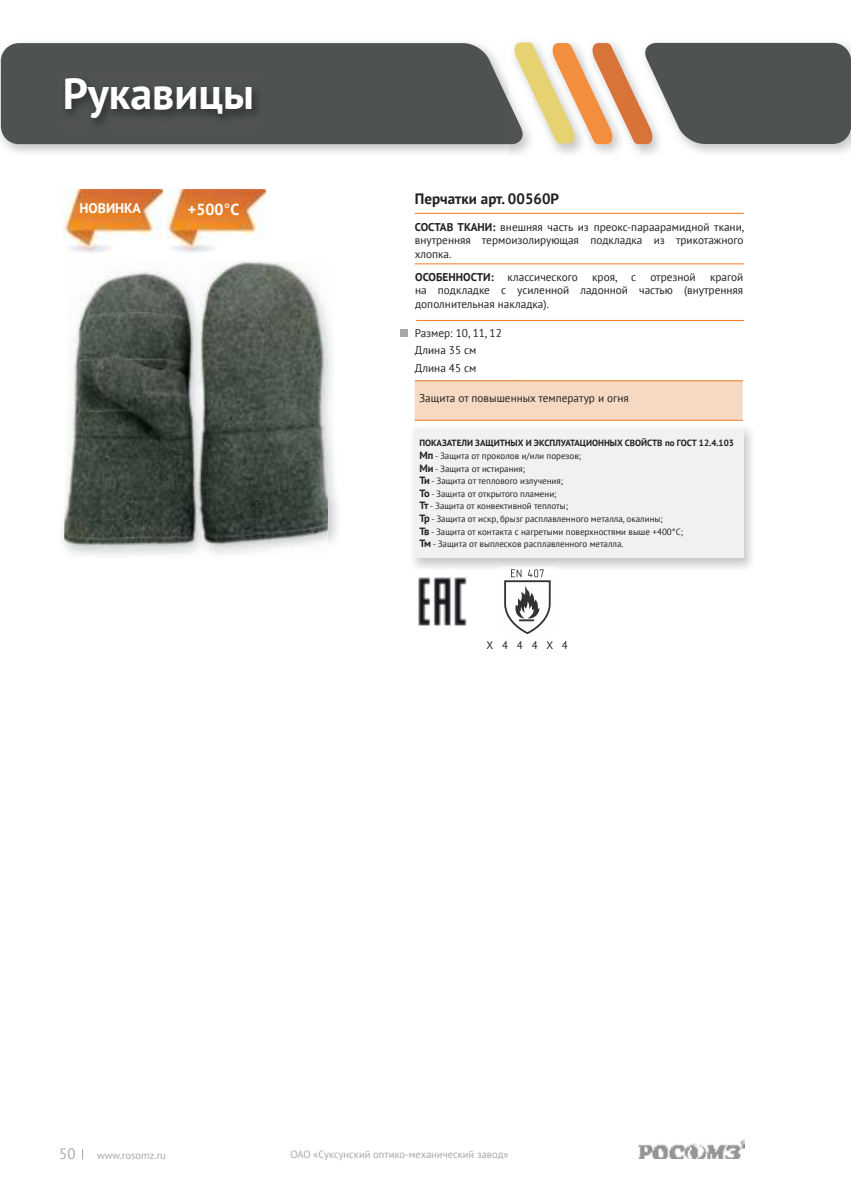
<style>
.page{position:relative;width:851px;height:1191px;background:#fff}
.page>*{position:absolute;margin:0;border:0;box-sizing:border-box;transform-origin:0 0}
.t1{font:700 43.95px "PT Sans";color:#fff}
.t2{font:700 15.9px "PT Sans";color:#fff}
.t3{font:700 15px "PT Sans";color:#221f1f}
.t4{font:15px "PT Sans";color:#a5a7a9}
.t5{font:700 13.8px "PT Sans";color:#fff}
.t6{font:11.25px/13.5px "PT Sans";color:#221f1f;text-align:justify}
.t7{font:10.95px "PT Sans";color:#221f1f}
.t8{font:10.5px "PT Sans";color:#a5a7a9}
.t9{font:9px/12.6px "PT Sans";color:#221f1f}
.s1{font-weight:400}
.s2{font-weight:700}
.s3{font-weight:700;font-size:10.5px}
</style>
<div class="page">
<img style="left:638px;top:1140px;width:106px;height:18px">
<div style="left:1px;top:43px;width:508px;height:101px;background:#4f5252"></div>
<img style="left:632px;top:144px;width:7px;height:8px">
<img style="left:591px;top:144px;width:29px;height:9px">
<img style="left:509px;top:102px;width:3px;height:42px">
<img style="left:60px;top:74px;width:201px;height:55px">
<img style="left:639px;top:40px;width:23px;height:116px">
<svg style="left:512px;top:42px;width:334px;height:102px"></svg>
<img style="left:846px;top:49px;width:4px;height:89px">
<svg style="left:504px;top:569px;width:46px;height:65px"></svg>
<div style="left:414px;top:380px;width:328px;height:40px;background:#f5d9c3"></div>
<hr style="left:415px;top:213px;width:328px;height:1px;background:#f47820">
<hr style="left:415px;top:264px;width:328px;height:1px;background:#f47820">
<hr style="left:415px;top:380px;width:327px;height:1px;background:#f47820">
<hr style="left:414px;top:420px;width:328px;height:1px;background:#f47820">
<img style="left:64px;top:261px;width:268px;height:292px">
<img style="left:418px;top:577px;width:49px;height:49px">
<img style="left:413px;top:428px;width:339px;height:140px">
<img style="left:501px;top:566px;width:54px;height:2px">
<img style="left:511px;top:569px;width:32px;height:1px">
<div style="left:414px;top:428px;width:329px;height:130px;background:#f1f1f2"></div>
<div style="left:400px;top:329px;width:7px;height:7px;background:#a5a7a9"></div>
<hr style="left:416px;top:320px;width:327px;height:1px;background:#f47820">
<img style="left:64px;top:190px;width:98px;height:62px">
<img style="left:167px;top:190px;width:98px;height:62px">
<h1 class="t1" style="left:63px;top:65px;width:193px">Рукавицы</h1>
<h3 class="t5" style="left:79px;top:199px;width:63px">НОВИНКА</h3>
<h2 class="t2" style="left:188px;top:199px;width:53px">+500<span class="s1">°</span>С</h2>
<h3 class="t3" style="left:415px;top:189px;width:146px">Перчатки арт. 00560Р</h3>
<p class="t6" style="left:414px;top:220px;width:331px"><span class="s2">СОСТАВ ТКАНИ:</span> внешняя часть из преокс-параарамидной ткани, внутренняя термоизолирующая подкладка из трикотажного хлопка.</p>
<p class="t6" style="left:415px;top:270px;width:164px"><span class="s2">ОСОБЕННОСТИ:</span> классического</p>
<p class="t6" style="left:592px;top:270px;width:45px">кроя, с</p>
<p class="t6" style="left:650px;top:270px;width:47px">отрезной</p>
<p class="t6" style="left:415px;top:270px;width:329px;text-indent:295px">крагой на подкладке с усиленной ладонной частью (внутренняя дополнительная накладка).</p>
<p class="t6" style="left:414px;top:323px;width:89px;line-height:17.7px;text-align:left">Размер: 10, 11, 12<br>Длина 35 см<br>Длина 45 см</p>
<p class="t6" style="left:419px;top:391px;width:211px">Защита от повышенных температур и огня</p>
<p class="t9" style="left:419px;top:437px;width:316px"><span class="s2">ПОКАЗАТЕЛИ ЗАЩИТНЫХ И ЭКСПЛУАТАЦИОННЫХ СВОЙСТВ по ГОСТ 12.4.103<br></span><span class="s3">Мп</span> - Защита от проколов и/или порезов;<br><span class="s3">Ми</span> - Защита от истирания;<br><span class="s3">Ти</span> - Защита от теплового излучения;<br><span class="s3">То</span> - Защита от открытого пламени;<br><span class="s3">Тт</span> - Защита от конвективной теплоты;<br><span class="s3">Тр</span> - Защита от искр, брызг расплавленного металла, окалины;<br><span class="s3">Тв</span> - Защита от контакта с нагретыми поверхностями выше +400°С;<br><span class="s3">Тм</span> - Защита от выплесков расплавленного металла.</p>
<p class="t7" style="left:486px;top:638px;width:83px">Х 4 4 4 Х 4</p>
<h3 class="t4" style="left:59px;top:1144px;width:18px">50</h3>
<p class="t8" style="left:97px;top:1149px;width:70px">www.rosomz.ru</p>
<p class="t8" style="left:290px;top:1147px;width:219px">ОАО «Суксунский оптико-механический завод»</p>
</div>
